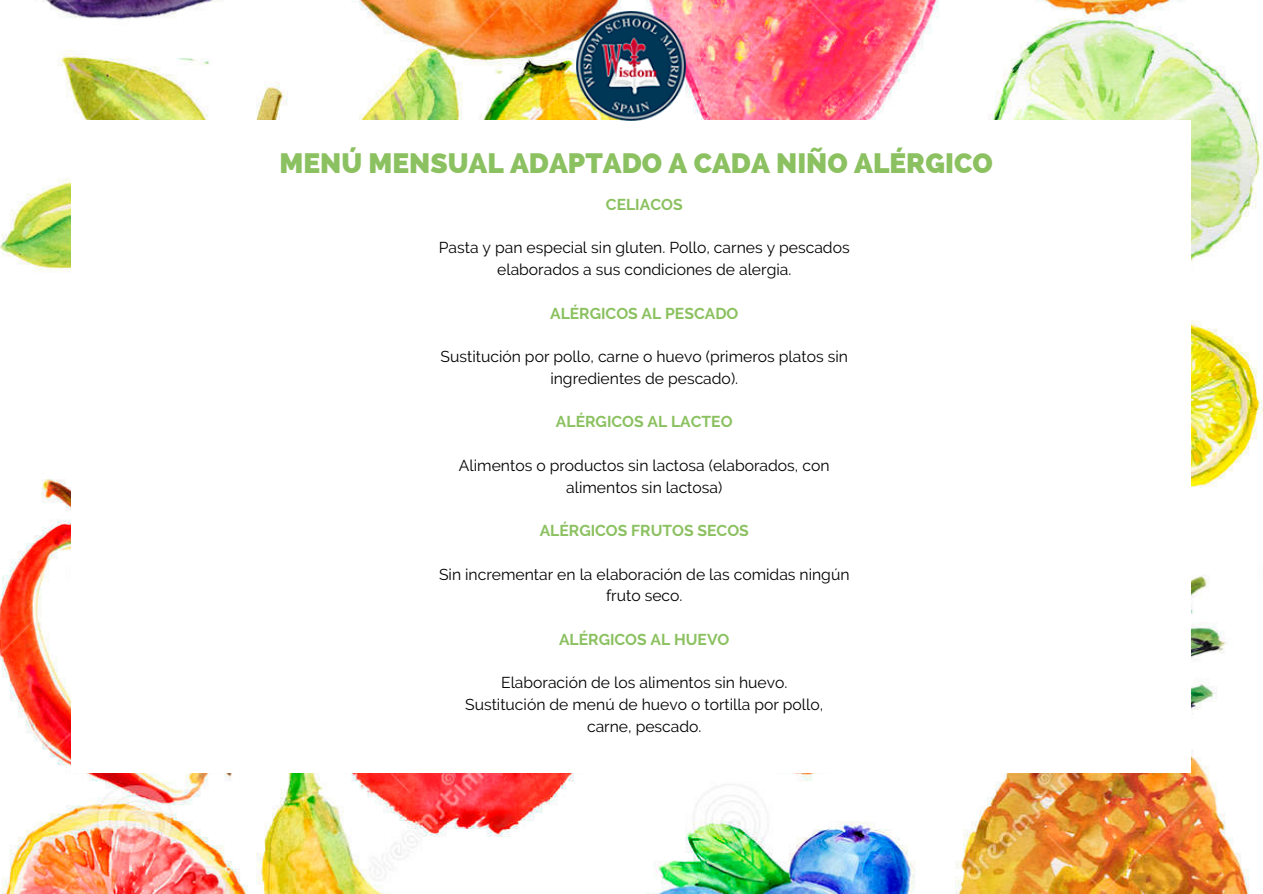
<style>
.page{position:relative;width:1263px;height:894px;background:#fff}
.page>*{position:absolute;margin:0;border:0;box-sizing:border-box;transform-origin:0 0}
.t1{font:800 28.05px "Raleway";color:#8bc160}
.t2{font:15.75px "Raleway";color:#000}
.t3{font:700 15.75px "Raleway";color:#8bc160}
</style>
<div class="page">
<img style="left:0;top:0;width:1263px;height:893px">
<div style="left:72px;top:120px;width:1119px;height:653px;background:#fff"></div>
<img style="left:577px;top:11px;width:109px;height:109px">
<p class="t1" style="left:279px;top:146px;width:715px">MENÚ MENSUAL ADAPTADO A CADA NIÑO ALÉRGICO</p>
<p class="t3" style="left:606px;top:195px;width:78px">CELIACOS</p>
<p class="t2" style="left:439px;top:238px;width:412px">Pasta y pan especial sin gluten. Pollo, carnes y pescados</p>
<p class="t2" style="left:497px;top:260px;width:296px">elaborados a sus condiciones de alergia.</p>
<p class="t3" style="left:550px;top:304px;width:190px">ALÉRGICOS AL PESCADO</p>
<p class="t2" style="left:441px;top:347px;width:409px">Sustitución por pollo, carne o huevo (primeros platos sin</p>
<p class="t2" style="left:550px;top:369px;width:189px">ingredientes de pescado).</p>
<p class="t3" style="left:556px;top:412px;width:178px">ALÉRGICOS AL LACTEO</p>
<p class="t2" style="left:459px;top:456px;width:372px">Alimentos o productos sin lactosa (elaborados, con</p>
<p class="t2" style="left:566px;top:477px;width:158px">alimentos sin lactosa)</p>
<p class="t3" style="left:540px;top:521px;width:211px">ALÉRGICOS FRUTOS SECOS</p>
<p class="t2" style="left:439px;top:564px;width:412px">Sin incrementar en la elaboración de las comidas ningún</p>
<p class="t2" style="left:606px;top:586px;width:78px">fruto seco.</p>
<p class="t3" style="left:559px;top:629px;width:172px">ALÉRGICOS AL HUEVO</p>
<p class="t2" style="left:501px;top:673px;width:288px">Elaboración de los alimentos sin huevo.</p>
<p class="t2" style="left:465px;top:695px;width:360px">Sustitución de menú de huevo o tortilla por pollo,</p>
<p class="t2" style="left:587px;top:716px;width:116px">carne, pescado.</p>
</div>
